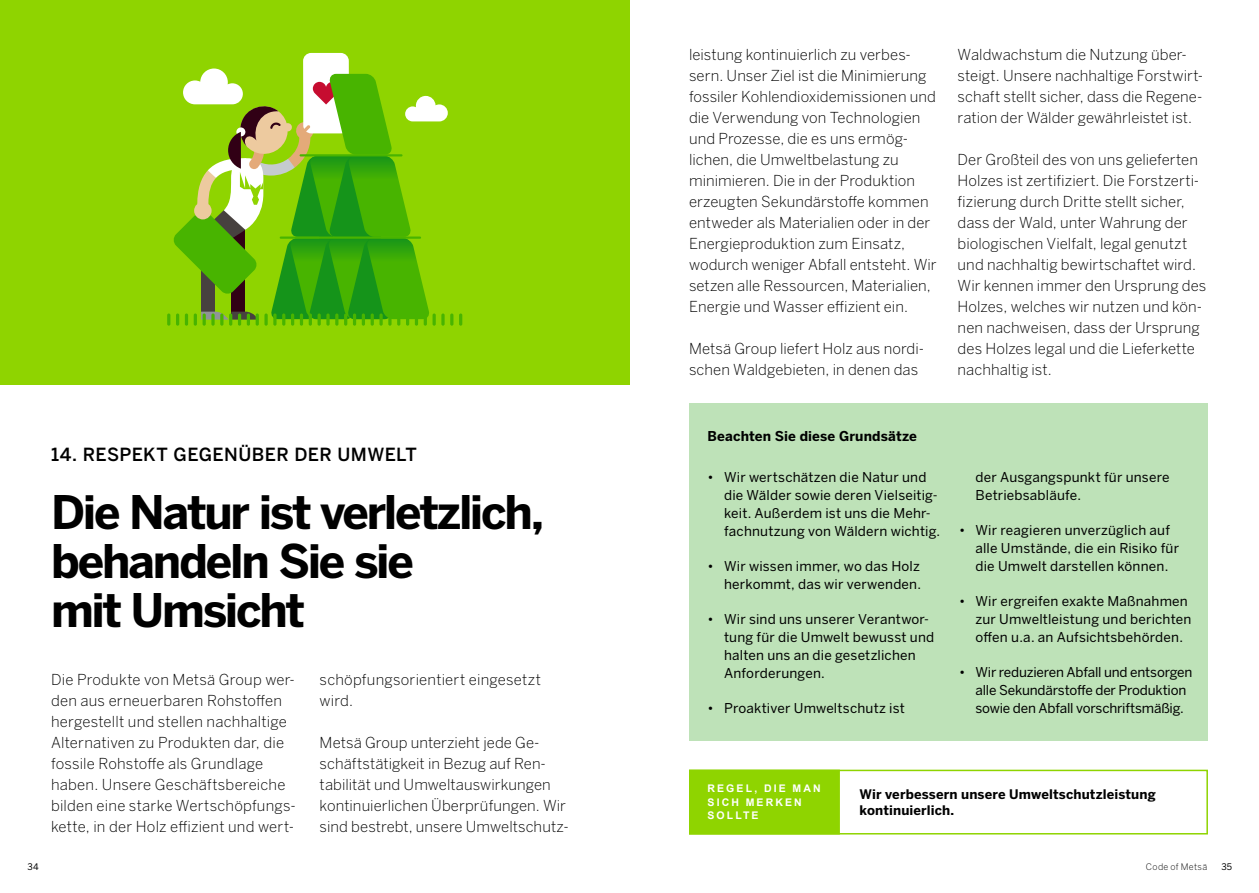
<style>
.page{position:relative;width:1259px;height:893px;background:#fff}
.page>*{position:absolute;margin:0;border:0;box-sizing:border-box;transform-origin:0 0}
.HL_illustration{font:700 45.9px/48.6px "Benton Sans";letter-spacing:-.05em;color:#000}
.Index_HL{font:500 18px "Benton Sans";letter-spacing:.02em;color:#000}
.Body_-_Illustration{font:300 15px/21px "Benton Sans";letter-spacing:.005em;color:#000}
.t1{font:13.5px/18px "Benton Sans";letter-spacing:.01em;color:#000}
.t2{font:13.5px/18px "Benton Sans";letter-spacing:-.015em;color:#000}
.Sub_HL_illustration{font:700 13.5px "Benton Sans";letter-spacing:.01em;color:#000}
.Rule_text{font:700 13.05px/15.8px "Benton Sans";letter-spacing:.01em;color:#000}
.Intro_box{font:700 10.5px/13.5px "Arial";letter-spacing:.205em;color:#fff}
.t3{font:300 9px "Benton Sans";letter-spacing:.035em;color:#000}
.t4{font:9px "Benton Sans";color:#000}
</style>
<div class="page">
<div style="left:689px;top:403px;width:519px;height:338px;background:#bee2b8"></div>
<div style="left:0;top:0;width:629px;height:385px;background:#8fd400"></div>
<div style="left:303px;top:53px;width:46px;height:80px;background:#fff;border-radius:8px"></div>
<svg style="left:459px;top:313px;width:3px;height:13px"></svg>
<svg style="left:167px;top:69px;width:286px;height:257px"></svg>
<div style="left:689px;top:770px;width:519px;height:64px;background:#fff;border:2px solid #8fd400"></div>
<div style="left:689px;top:770px;width:151px;height:64px;background:#8fd400"></div>
<p class="Index_HL" style="left:51px;top:443px;width:367px">14. RESPEKT GEGENÜBER DER UMWELT</p>
<p class="HL_illustration" style="left:51px;top:488px;width:494px">Die Natur ist verletzlich, behandeln Sie sie<br>mit Umsicht</p>
<p class="Body_-_Illustration" style="left:51px;top:668px;width:246px">Die Produkte von Metsä Group wer&shy;den aus erneuerbaren Rohstoffen hergestellt und stellen nachhaltige Alternativen zu Produkten dar, die fossile Rohstoffe als Grundlage haben. Unsere Geschäftsbereiche bilden eine starke Wertschöpfungs&shy;kette, in der Holz effizient und wert-</p>
<p class="Body_-_Illustration" style="left:320px;top:668px;width:223px">schöpfungsorientiert eingesetzt wird.</p>
<p class="Body_-_Illustration" style="left:320px;top:731px;width:251px">Metsä Group unterzieht jede Ge&shy;schäftstätigkeit in Bezug auf Ren&shy;tabilität und Umweltauswirkungen kontinuierlichen Überprüfungen. Wir sind bestrebt, unsere Umweltschutz-</p>
<p class="Body_-_Illustration" style="left:689px;top:44px;width:249px">leistung kontinuierlich zu verbes&shy;sern. Unser Ziel ist die Minimierung fossiler Kohlendioxidemissionen und die Verwendung von Technologien und Prozesse, die es uns ermög&shy;lichen, die Umweltbelastung zu minimieren. Die in der Produktion erzeugten Sekundärstoffe kommen entweder als Materialien oder in der Energieproduktion zum Einsatz, wodurch weniger Abfall entsteht. Wir setzen alle Ressourcen, Materialien, Energie und Wasser effizient ein.</p>
<p class="Body_-_Illustration" style="left:689px;top:338px;width:236px">Metsä Group liefert Holz aus nordi&shy;schen Waldgebieten, in denen das</p>
<p class="Body_-_Illustration" style="left:957px;top:44px;width:247px">Waldwachstum die Nutzung über&shy;steigt. Unsere nachhaltige Forstwirt&shy;schaft stellt sicher, dass die Regene&shy;ration der Wälder gewährleistet ist.</p>
<p class="Body_-_Illustration" style="left:957px;top:149px;width:250px">Der Großteil des von uns gelieferten Holzes ist zertifiziert. Die Forstzerti&shy;fizierung durch Dritte stellt sicher, dass der Wald, unter Wahrung der biologischen Vielfalt, legal genutzt und nachhaltig bewirtschaftet wird.<br>Wir kennen immer den Ursprung des Holzes, welches wir nutzen und kön&shy;nen nachweisen, dass der Ursprung des Holzes legal und die Lieferkette nachhaltig ist.</p>
<p class="Sub_HL_illustration" style="left:707px;top:428px;width:211px">Beachten Sie diese Grundsätze</p>
<p class="t1" style="left:724px;top:468px;width:218px;text-indent:-16px">• Wir wertschätzen die Natur und die Wälder sowie deren Vielseitig&shy;keit. Außerdem ist uns die Mehr&shy;fachnutzung von Wäldern wichtig.</p>
<p class="t1" style="left:707px;top:557px;width:215px;text-align:right">• Wir wissen immer, wo das Holz herkommt, das wir verwenden.</p>
<p class="t1" style="left:724px;top:610px;width:212px;text-indent:-16px">• Wir sind uns unserer Verantwor&shy;tung für die Umwelt bewusst und halten uns an die gesetzlichen<br>Anforderungen.</p>
<p class="t1" style="left:707px;top:699px;width:199px">• Proaktiver Umweltschutz ist</p>
<p class="t1" style="left:975px;top:468px;width:195px">der Ausgangspunkt für unsere<br>Betriebsabläufe.</p>
<p class="t1" style="left:975px;top:521px;width:205px;text-indent:-16px">• Wir reagieren unverzüglich auf alle Umstände, die ein Risiko für die Umwelt darstellen können.</p>
<p class="t1" style="left:975px;top:592px;width:217px;text-indent:-16px">• Wir ergreifen exakte Maßnahmen zur Umweltleistung und berichten offen u.a. an Aufsichtsbehörden.</p>
<p class="t2" style="left:975px;top:663px;width:218px;text-indent:-16px">• Wir reduzieren Abfall und entsorgen alle Sekundärstoffe der Produktion sowie den Abfall vorschriftsmäßig.</p>
<p class="Intro_box" style="left:707px;top:782px;width:115px">REGEL, DIE MAN<br>SICH MERKEN<br>SOLLTE</p>
<p class="Rule_text" style="left:859px;top:787px;width:298px">Wir verbessern unsere Umweltschutzleistung kontinuierlich.</p>
<p class="t4" style="left:28px;top:861px;width:12px">34</p>
<p class="t3" style="left:1146px;top:861px;width:63px">Code of Metsä</p>
<p class="t4" style="left:1221px;top:861px;width:12px">35</p>
</div>
